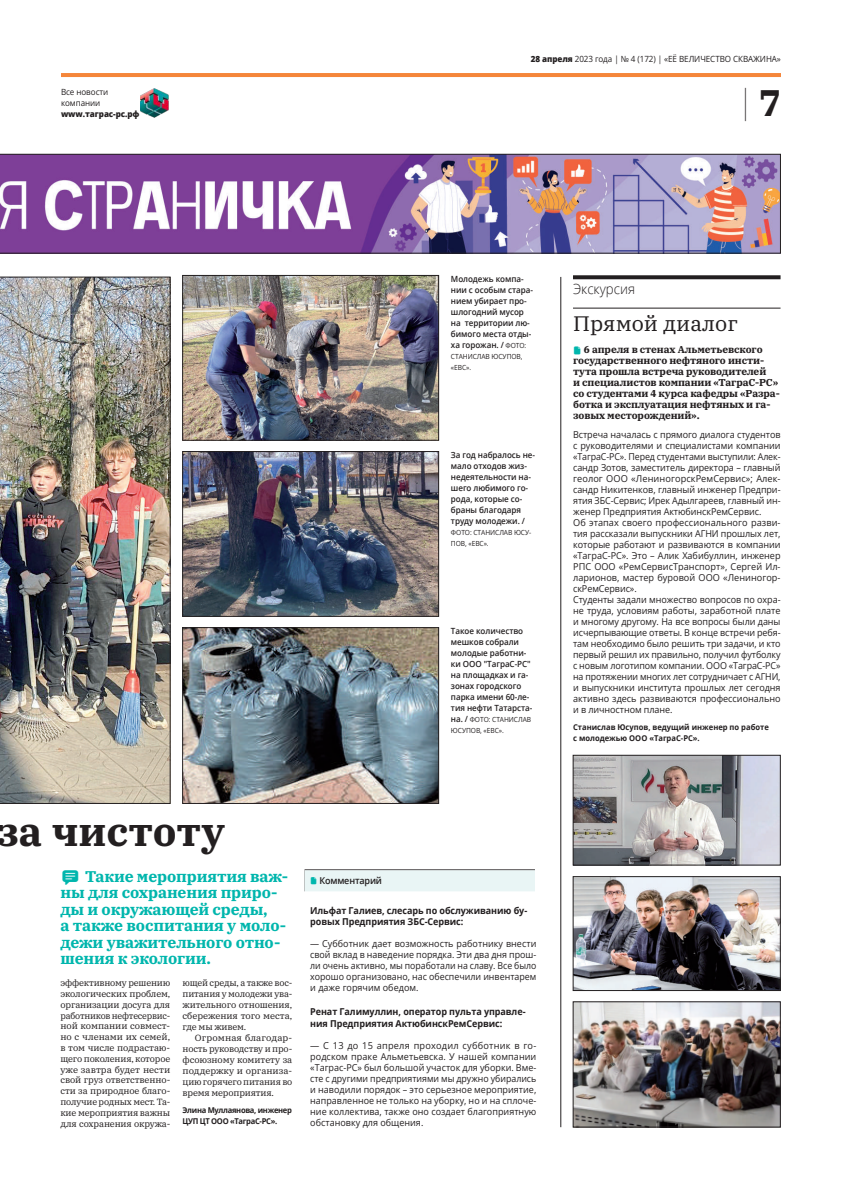
<style>
.page{position:relative;width:842px;height:1191px;background:#fff}
.page>*{position:absolute;margin:0;border:0;box-sizing:border-box;transform-origin:0 0}
.t1{font:700 40px "IBM Plex Serif";color:#231f20}
.t2{font:100 37px "IBM Plex Serif";color:#231f20}
.t3{font:21px "IBM Plex Serif";color:#231f20}
.t4{font:700 15.5px/16.5px "IBM Plex Serif";letter-spacing:-.01em;color:#00b6ad}
.t5{font:300 14px "Open Sans";color:#231f20;scale:.95 1}
.t6{font:700 10px/11px "IBM Plex Serif";letter-spacing:-.01em;color:#231f20}
.t7{font:9.5px/11px "Open Sans";letter-spacing:-.01em;color:#231f20;scale:.95 1}
.t8{font:9.5px/11px "Open Sans";letter-spacing:-.01em;color:#231f20;text-align:justify}
.t9{font:700 9.5px/11px "Open Sans";letter-spacing:-.01em;color:#231f20;scale:.95 1}
.t10{font:600 9.5px "Open Sans";letter-spacing:-.02em;color:#231f20;scale:.95 1}
.t11{font:9px/10.8px "IBM Plex Serif";letter-spacing:-.02em;color:#231f20;text-align:justify}
.t12{font:600 8.5px/11px "Open Sans";letter-spacing:-.01em;color:#231f20;scale:.95 1}
.t13{font:8.5px/11px "Open Sans";letter-spacing:-.01em;color:#231f20;scale:.95 1}
.t14{font:800 8.5px "Open Sans";letter-spacing:-.01em;color:#231f20;scale:.95 1}
.t15{font:700 8px/10.8px "Open Sans";color:#231f20;scale:.95 1}
.t16{font:700 8px/11px "Open Sans";letter-spacing:-.04em;color:#231f20;scale:.95 1}
.t17{font:7px/11px "Open Sans";letter-spacing:-.01em;color:#231f20;scale:.95 1}
.s1{font-weight:800}
.s2{font-weight:700}
.s3{font-weight:400;font-size:7px}
.s4{font-weight:600;font-size:8.5px}
</style>
<div class="page">
<hr style="left:61px;top:73px;width:720px;height:4px;background:#f5863a">
<img style="left:141px;top:88px;width:28px;height:30px">
<img style="left:0;top:277px;width:170px;height:526px">
<img style="left:184px;top:277px;width:253px;height:161px">
<div style="left:182px;top:275px;width:257px;height:165px;border:1px solid #231f20"></div>
<img style="left:184px;top:453px;width:253px;height:161px">
<div style="left:182px;top:451px;width:257px;height:165px;border:1px solid #231f20"></div>
<img style="left:184px;top:629px;width:253px;height:172px">
<div style="left:182px;top:627px;width:257px;height:176px;border:1px solid #231f20"></div>
<img style="left:575px;top:757px;width:203px;height:106px">
<div style="left:573px;top:755px;width:207px;height:110px;border:1px solid #231f20"></div>
<img style="left:575px;top:878px;width:203px;height:110px">
<div style="left:573px;top:876px;width:207px;height:114px;border:1px solid #231f20"></div>
<img style="left:575px;top:1003px;width:203px;height:122px">
<div style="left:573px;top:1001px;width:207px;height:126px;border:1px solid #231f20"></div>
<hr style="left:561px;top:277px;width:1px;height:850px;background:#231f20">
<svg style="left:573px;top:275px;width:207px;height:4px"></svg>
<hr style="left:573px;top:308px;width:207px;height:1px;background:#231f20">
<svg style="left:0;top:154px;width:780px;height:99px;background:#9e79ac"></svg>
<hr style="left:304px;top:869px;width:231px;height:1px;background:#231f20">
<div style="left:304px;top:870px;width:231px;height:21px;background:#e9f5f5"></div>
<p class="t13" style="left:61px;top:86px;width:51px">Все новости компании</p>
<p class="t14" style="left:61px;top:107px;width:84px">www.таграс-рс.рф</p>
<p class="t13" style="left:531px;top:53px;width:265px"><span class="s1">28 апреля</span> 2023 года | № 4 (172) | «ЕЁ ВЕЛИЧЕСТВО СКВАЖИНА»</p>
<h2 class="t2" style="left:741px;top:76px;width:41px">| <span class="s2">7</span></h2>
<p class="t12" style="left:451px;top:273px;width:88px">Молодежь компа&shy;нии с особым стара&shy;нием убирает про&shy;шлогодний мусор на территории лю&shy;бимого места отды&shy;ха горожан. / <span class="s3">ФОТО:</span></p>
<p class="t17" style="left:451px;top:351px;width:77px">СТАНИСЛАВ ЮСУПОВ, «ЕВС».</p>
<p class="t12" style="left:451px;top:449px;width:90px">За год набралось не&shy;мало отходов жиз&shy;недеятельности на&shy;шего любимого го&shy;рода, которые со&shy;браны благодаря труду молодежи. /</p>
<p class="t17" style="left:451px;top:527px;width:86px">ФОТО: СТАНИСЛАВ ЮСУ-<br>ПОВ, «ЕВС».</p>
<p class="t12" style="left:451px;top:625px;width:87px">Такое количество мешков собрали молодые работни&shy;ки ООО "ТаграС-РС" на площадках и га&shy;зонах городского парка имени 60-ле&shy;тия нефти Татарста-</p>
<p class="t17" style="left:451px;top:714px;width:86px"><span class="s4">на. /</span> ФОТО: СТАНИСЛАВ<br>ЮСУПОВ, «ЕВС».</p>
<h1 class="t1" style="left:-3px;top:799px;width:230px">за чистоту</h1>
<h3 class="t4" style="left:60px;top:866px;width:229px;text-indent:25px">Такие мероприятия важ&shy;ны для сохранения приро&shy;ды и окружающей среды,<br>а также воспитания у моло&shy;дежи уважительного отно&shy;шения к экологии.</h3>
<p class="t11" style="left:60px;top:977px;width:111px">эффективному решению экологических проблем, организации досуга для работников нефтесервис&shy;ной компании совмест&shy;но с членами их семей, в том числе подрастаю&shy;щего поколения, которое уже завтра будет нести свой груз ответственно&shy;сти за природное благо&shy;получие родных мест. Та&shy;кие мероприятия важны для сохранения окружа-</p>
<p class="t11" style="left:182px;top:976px;width:111px">ющей среды, а также вос&shy;питания у молодежи ува&shy;жительного отношения, сбережения того места, где мы живем.</p>
<p class="t11" style="left:182px;top:1031px;width:111px;text-indent:12px">Огромная благодар&shy;ность руководству и про&shy;фсоюзному комитету за поддержку и организа&shy;цию горячего питания во время мероприятия.</p>
<p class="t16" style="left:182px;top:1104px;width:117px">Элина Муллаянова, инженер<br>ЦУП ЦТ ООО «ТаграС-РС».</p>
<p class="t10" style="left:319px;top:874px;width:67px">Комментарий</p>
<p class="t9" style="left:310px;top:905px;width:230px">Ильфат Галиев, слесарь по обслуживанию бу&shy;ровых Предприятия ЗБС-Сервис:</p>
<p class="t7" style="left:310px;top:938px;width:240px;text-align:justify">— Субботник дает возможность работнику внести свой вклад в наведение порядка. Эти два дня прош&shy;ли очень активно, мы поработали на славу. Все было хорошо организовано, нас обеспечили инвентарем и даже горячим обедом.</p>
<p class="t9" style="left:310px;top:1006px;width:228px">Ренат Галимуллин, оператор пульта управле&shy;ния Предприятия АктюбинскРемСервис:</p>
<p class="t8" style="left:310px;top:1039px;width:228px">— С 13 до 15 апреля проходил субботник в го&shy;родском праке Альметьевска. У нашей компании «Таграс-РС» был большой участок для уборки. Вме&shy;сте с другими предприятиями мы дружно убирались и наводили порядок – это серьезное мероприятие, направленное не только на уборку, но и на сплоче&shy;ние коллектива, также оно создает благоприятную обстановку для общения.</p>
<h3 class="t5" style="left:573px;top:279px;width:67px">Экскурсия</h3>
<h3 class="t3" style="left:573px;top:307px;width:166px">Прямой диалог</h3>
<p class="t6" style="left:573px;top:343px;width:208px;text-indent:11px">6 апреля в стенах Альметьевского государственного нефтяного инсти&shy;тута прошла встреча руководителей<br>и специалистов компании «ТаграС-РС» со студентами 4 курса кафедры «Разра&shy;ботка и эксплуатация нефтяных и га&shy;зовых месторождений».</p>
<p class="t7" style="left:573px;top:429px;width:220px">Встреча началась с прямого диалога студентов с руководителями и специалистами компании «ТаграС-РС». Перед студентами выступили: Алек&shy;сандр Зотов, заместитель директора – главный геолог ООО «ЛениногорскРемСервис»; Алек&shy;сандр Никитенков, главный инженер Предпри&shy;ятия ЗБС-Сервис; Ирек Адылгареев, главный ин&shy;женер Предприятия АктюбинскРемСервис.<br>Об этапах своего профессионального разви&shy;тия рассказали выпускники АГНИ прошлых лет, которые работают и развиваются в компании «ТаграС-РС». Это – Алик Хабибуллин, инженер РПС ООО «РемСервисТранспорт», Сергей Ил&shy;ларионов, мастер буровой ООО «Лениногор&shy;скРемСервис».<br>Студенты задали множество вопросов по охра&shy;не труда, условиям работы, заработной плате и многому другому. На все вопросы были даны исчерпывающие ответы. В конце встречи ребя&shy;там необходимо было решить три задачи, и кто первый решил их правильно, получил футболку с новым логотипом компании. ООО «ТаграС-РС» на протяжении многих лет сотрудничает с АГНИ, и выпускники института прошлых лет сегодня активно здесь развиваются профессионально и в личностном плане.</p>
<p class="t15" style="left:573px;top:721px;width:207px">Станислав Юсупов, ведущий инженер по работе с молодежью ООО «ТаграС-РС».</p>
</div>
